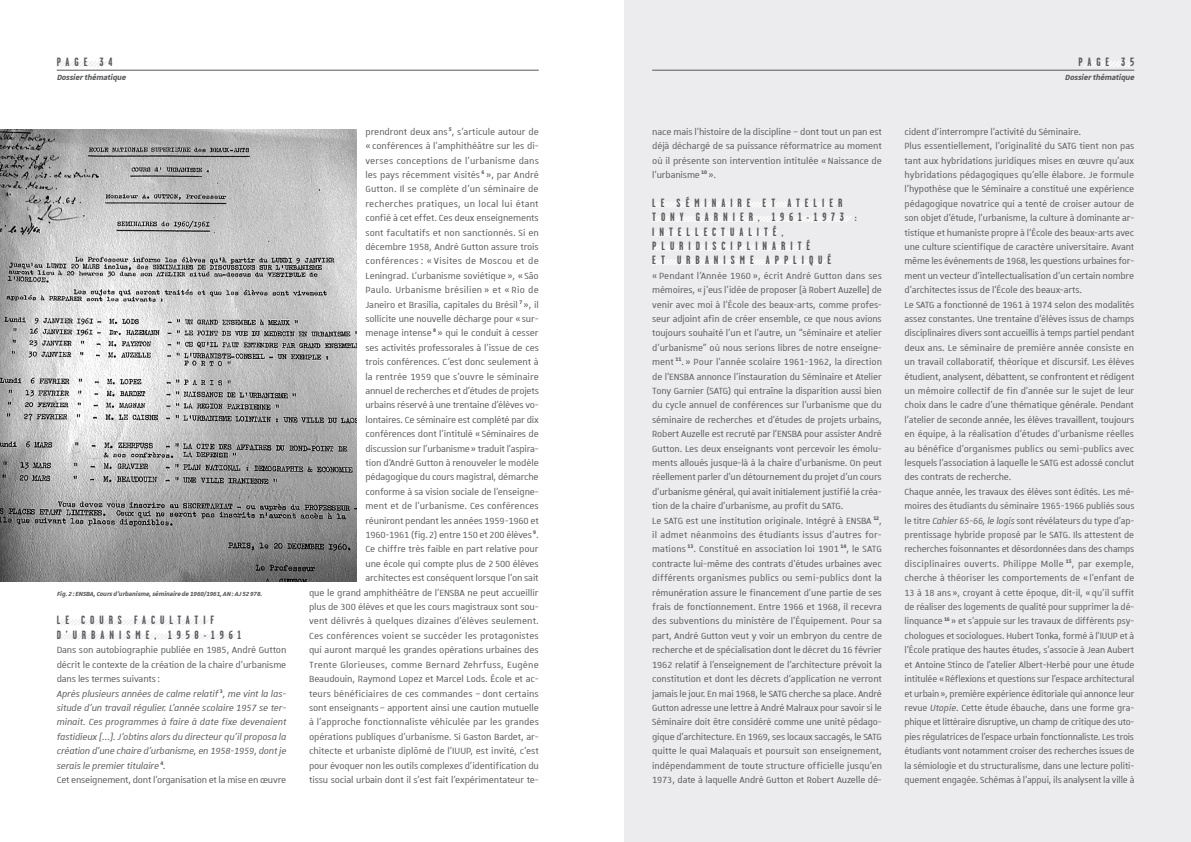
<style>
.page{position:relative;width:1191px;height:842px;background:#fff}
.page>*{position:absolute;margin:0;border:0;box-sizing:border-box;transform-origin:0 0}
.t1{font:12px/14.4px "Unistra A";letter-spacing:-.01em;color:#57585a}
.t2{font:italic 12px/14.4px "Unistra A";letter-spacing:-.01em;color:#57585a}
.t3{font:700 12px/14.4px "Garage Gothic";letter-spacing:.415em;color:#57585a}
.t4{font:italic 700 10px "Unistra A";color:#57585a}
.t5{font:italic 700 8px "Unistra A";color:#57585a}
.s1{font-style:normal}
.s2{font-style:italic}
</style>
<div class="page">
<div style="left:624px;top:0;width:567px;height:842px;background:#ececee"></div>
<hr style="left:57px;top:70px;width:482px;height:1px;background:#57585a">
<hr style="left:652px;top:70px;width:482px;height:1px;background:#57585a">
<svg style="left:57px;top:61px;width:50px;height:6px"></svg>
<svg style="left:1084px;top:61px;width:50px;height:6px"></svg>
<svg style="left:57px;top:619px;width:179px;height:21px"></svg>
<img style="left:0;top:129px;width:356px;height:452px">
<svg style="left:653px;top:202px;width:199px;height:63px"></svg>
<p class="t3" style="left:57px;top:55px;width:57px">PAGE 34</p>
<p class="t3" style="left:1078px;top:55px;width:57px">PAGE 35</p>
<p class="t4" style="left:57px;top:72px;width:73px">Dossierthématique</p>
<p class="t4" style="left:1065px;top:72px;width:73px">Dossierthématique</p>
<p class="t5" style="left:57px;top:589px;width:208px">Fig.2:ENSBA,Coursd’urbanisme,séminaire de 1960/1961,AN:AJ52978.</p>
<p class="t3" style="left:57px;top:613px;width:186px">LE COURS FACULTATIF<br>D’URBANISME, 1958-1961</p>
<p class="t2" style="left:57px;top:642px;width:231px"><span class="s1">Dans son autobiographie publiée en 1985, André Gutton décrit le contexte de la création de la chaire d’urbanisme dans les termes suivants:<br></span>Après plusieurs années de calme relatif <sup>3</sup>, me vint la las&shy;situde d’un travail régulier. L’année scolaire 1957 se ter&shy;minait. Ces programmes à faire à date fixe devenaient fastidieux [...]. J’obtins alors du directeur qu’il proposa la création d’une chaire d’urbanisme, en 1958-1959, dont je serais le premier titulaire <sup>4</sup>.<br><span class="s1">Cet enseignement, dont l’organisation et la mise en œuvre</span></p>
<p class="t1" style="left:309px;top:124px;width:231px;text-align:right">prendront deux ans <sup>5</sup>, s’articule autour de<br>« conférences à l’amphithéâtre sur les di-<br>verses conceptions de l’urbanisme dans<br>les pays récemment visités <sup>6</sup> », par André<br>Gutton. Il se complète d’un séminaire de<br>recherches pratiques, un local lui étant<br>confié à cet effet. Ces deux enseignements<br>sont facultatifs et non sanctionnés. Si en<br>décembre 1958, André Gutton assure trois conférences: « Visites de Moscou et de<br>Leningrad. L’urbanisme soviétique », « São<br>Paulo. Urbanisme brésilien » et « Rio de<br>Janeiro et Brasilia, capitales du Brésil <sup>7</sup> », il<br>sollicite une nouvelle décharge pour «sur-<br>menage intense <sup>8</sup> » qui le conduit à cesser<br>ses activités professorales à l’issue de ces<br>trois conférences. C’est donc seulement à<br>la rentrée 1959 que s’ouvre le séminaire<br>annuel de recherches et d’études de projets<br>urbains réservé à une trentaine d’élèves vo-<br>lontaires. Ce séminaire est complété par dix<br>conférences dont l’intitulé «Séminaires de<br>discussion sur l’urbanisme» traduit l’aspira-<br>tion d’André Gutton à renouveler le modèle<br>pédagogique du cours magistral, démarche<br>conforme à sa vision sociale de l’enseigne-<br>ment et de l’urbanisme. Ces conférences<br>réuniront pendant les années 1959-1960 et<br>1960-1961 (fig.2) entre 150 et 200 élèves <sup>9</sup>.<br>Ce chiffre très faible en part relative pour<br>une école qui compte plus de 2500 élèves<br>architectes est conséquent lorsque l’on sait<br>que le grand amphithéâtre de l’ENSBA ne peut accueillir plus de 300 élèves et que les cours magistraux sont sou&shy;vent délivrés à quelques dizaines d’élèves seulement.<br>Ces conférences voient se succéder les protagonistes qui auront marqué les grandes opérations urbaines des Trente Glorieuses, comme Bernard Zehrfuss, Eugène Beaudouin, Raymond Lopez et Marcel Lods. École et ac&shy;teurs bénéficiaires de ces commandes – dont certains sont enseignants– apportent ainsi une caution mutuelle à l’approche fonctionnaliste véhiculée par les grandes opérations publiques d’urbanisme. Si Gaston Bardet, ar&shy;chitecte et urbaniste diplômé de l’IUUP, est invité, c’est pour évoquer non les outils complexes d’identification du tissu social urbain dont il s’est fait l’expérimentateur te-</p>
<p class="t1" style="left:652px;top:124px;width:231px;text-align:justify">nace mais l’histoire de la discipline – dont tout un pan est déjà déchargé de sa puissance réformatrice au moment où il présente son intervention intitulée «Naissance de l’urbanisme <sup>10</sup> ».</p>
<p class="t3" style="left:652px;top:196px;width:206px">LE SÉMINAIRE ET ATELIER<br>TONY GARNIER, 1961-1973 :<br>INTELLECTUALITÉ,<br>PLURIDISCIPLINARITÉ<br>ET URBANISME APPLIQUÉ</p>
<p class="t1" style="left:652px;top:268px;width:231px">« Pendant l’Année 1960 », écrit André Gutton dans ses mémoires, «j’eus l’idée de proposer [à Robert Auzelle] de venir avec moi à l’École des beaux-arts, comme profes&shy;seur adjoint afin de créer ensemble, ce que nous avions toujours souhaité l’un et l’autre, un “séminaire et atelier d’urbanisme” où nous serions libres de notre enseigne&shy;ment <sup>11</sup>. » Pour l’année scolaire 1961-1962, la direction de l’ENSBA annonce l’instauration du Séminaire et Atelier Tony Garnier (SATG) qui entraîne la disparition aussi bien du cycle annuel de conférences sur l’urbanisme que du séminaire de recherches et d’études de projets urbains, Robert Auzelle est recruté par l’ENSBA pour assister André Gutton. Les deux enseignants vont percevoir les émolu&shy;ments alloués jusque-là à la chaire d’urbanisme. On peut réellement parler d’un détournement du projet d’un cours d’urbanisme général, qui avait initialement justifié la créa&shy;tion de la chaire d’urbanisme, au profit du SATG.<br>Le SATG est une institution originale. Intégré à ENSBA <sup>12</sup>, il admet néanmoins des étudiants issus d’autres for&shy;mations <sup>13</sup>. Constitué en association loi 1901 <sup>14</sup>, le SATG contracte lui-même des contrats d’études urbaines avec différents organismes publics ou semi-publics dont la rémunération assure le financement d’une partie de ses frais de fonctionnement. Entre 1966 et 1968, il recevra des subventions du ministère de l’Équipement. Pour sa part, André Gutton veut y voir un embryon du centre de recherche et de spécialisation dont le décret du 16 février 1962 relatif à l’enseignement de l’architecture prévoit la constitution et dont les décrets d’application ne verront jamais le jour. En mai 1968, le SATG cherche sa place. André Gutton adresse une lettre à André Malraux pour savoir si le Séminaire doit être considéré comme une unité pédago&shy;gique d’architecture. En 1969, ses locaux saccagés, le SATG quitte le quai Malaquais et poursuit son enseignement, indépendamment de toute structure officielle jusqu’en 1973, date à laquelle André Gutton et Robert Auzelle dé-</p>
<p class="t1" style="left:904px;top:124px;width:231px">cident d’interrompre l’activité du Séminaire.<br>Plus essentiellement, l’originalité du SATG tient non pas tant aux hybridations juridiques mises en œuvre qu’aux hybridations pédagogiques qu’elle élabore. Je formule l’hypothèse que le Séminaire a constitué une expérience pédagogique novatrice qui a tenté de croiser autour de son objet d’étude, l’urbanisme, la culture à dominante ar&shy;tistique et humaniste propre à l’École des beaux-arts avec une culture scientifique de caractère universitaire. Avant même les événements de 1968, les questions urbaines for&shy;ment un vecteur d’intellectualisation d’un certain nombre d’architectes issus de l’École des beaux-arts.<br>Le SATG a fonctionné de 1961 à 1974 selon des modalités assez constantes. Une trentaine d’élèves issus de champs disciplinaires divers sont accueillis à temps partiel pendant deux ans. Le séminaire de première année consiste en un travail collaboratif, théorique et discursif. Les élèves étudient, analysent, débattent, se confrontent et rédigent un mémoire collectif de fin d’année sur le sujet de leur choix dans le cadre d’une thématique générale. Pendant l’atelier de seconde année, les élèves travaillent, toujours en équipe, à la réalisation d’études d’urbanisme réelles au bénéfice d’organismes publics ou semi-publics avec lesquels l’association à laquelle le SATG est adossé conclut des contrats de recherche.<br>Chaque année, les travaux des élèves sont édités. Les mé&shy;moires des étudiants du séminaire 1965-1966 publiés sous le titre <span class="s2">Cahier 65-66, le logis</span> sont révélateurs du type d’ap&shy;prentissage hybride proposé par le SATG. Ils attestent de recherches foisonnantes et désordonnées dans des champs disciplinaires ouverts. Philippe Molle <sup>15</sup>, par exemple, cherche à théoriser les comportements de « l’enfant de 13 à 18 ans », croyant à cette époque, dit-il, « qu’il suffit de réaliser des logements de qualité pour supprimer la dé&shy;linquance <sup>16</sup> » et s’appuie sur les travaux de différents psy&shy;chologues et sociologues. Hubert Tonka, formé à l’IUUP et à l’École pratique des hautes études, s’associe à Jean Aubert et Antoine Stinco de l’atelier Albert-Herbé pour une étude intitulée «Réflexions et questions sur l’espace architectural et urbain», première expérience éditoriale qui annonce leur revue <span class="s2">Utopie</span>. Cette étude ébauche, dans une forme gra&shy;phique et littéraire disruptive, un champ de critique des uto&shy;pies régulatrices de l’espace urbain fonctionnaliste. Les trois étudiants vont notamment croiser des recherches issues de la sémiologie et du structuralisme, dans une lecture politi&shy;quement engagée. Schémas à l’appui, ils analysent la ville à</p>
</div>
